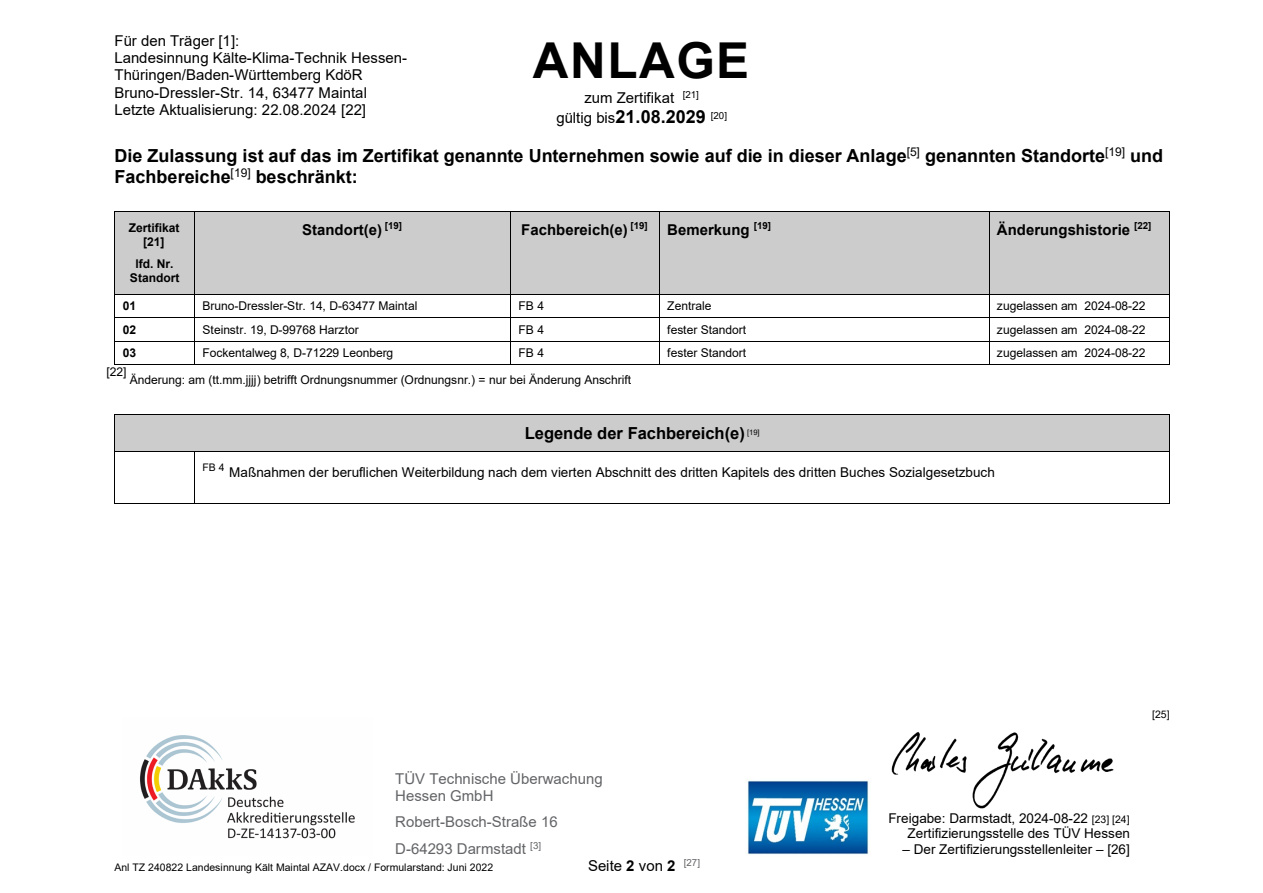
<style>
.page{position:relative;width:1263px;height:893px;background:#fff}
.page>*{position:absolute;margin:0;border:0;box-sizing:border-box;transform-origin:0 0}
.t1{font:700 49.5px "Arial";letter-spacing:.03em;color:#000}
.t2{font:700 18px/38.7px "Arial";color:#000;text-align:center}
.t3{font:700 16.5px "Arial";color:#000}
.t4{font:15px/17.2px "Arial";color:#000}
.t5{font:15px/17.2px "Arial";color:#636467}
.t6{font:700 15px "Arial";letter-spacing:.005em;color:#000}
.t7{font:13.5px/15.5px "Arial";letter-spacing:.005em;color:#000;text-align:right}
.t8{font:12px "Arial";letter-spacing:-.005em;color:#000}
.t9{font:700 12px/13.8px "Arial";letter-spacing:-.005em;color:#000;text-align:center}
.t10{font:10.5px "Arial";letter-spacing:-.005em;color:#000}
.s1{font-weight:400;font-size:15px}
.s2{font-size:10.5px}
.s3{font-weight:700}
</style>
<div class="page">
<img style="left:140px;top:735px;width:215px;height:104px">
<img style="left:747px;top:780px;width:122px;height:75px">
<img style="left:891px;top:732px;width:223px;height:77px">
<div style="left:115px;top:212px;width:79px;height:82px;background:#ccc"></div>
<div style="left:195px;top:212px;width:315px;height:82px;background:#ccc"></div>
<div style="left:511px;top:212px;width:148px;height:82px;background:#ccc"></div>
<div style="left:660px;top:212px;width:328px;height:82px;background:#ccc"></div>
<div style="left:989px;top:212px;width:180px;height:82px;background:#ccc"></div>
<hr style="left:115px;top:211px;width:79px;height:1px;background:#000">
<hr style="left:195px;top:211px;width:315px;height:1px;background:#000">
<hr style="left:511px;top:211px;width:148px;height:1px;background:#000">
<hr style="left:660px;top:211px;width:329px;height:1px;background:#000">
<hr style="left:989px;top:211px;width:180px;height:1px;background:#000">
<hr style="left:114px;top:212px;width:1px;height:82px;background:#000">
<hr style="left:194px;top:212px;width:1px;height:82px;background:#000">
<hr style="left:510px;top:212px;width:1px;height:82px;background:#000">
<hr style="left:659px;top:212px;width:1px;height:82px;background:#000">
<hr style="left:989px;top:212px;width:1px;height:82px;background:#000">
<hr style="left:1169px;top:212px;width:1px;height:82px;background:#000">
<hr style="left:115px;top:294px;width:79px;height:1px;background:#000">
<hr style="left:195px;top:294px;width:315px;height:1px;background:#000">
<hr style="left:511px;top:294px;width:148px;height:1px;background:#000">
<hr style="left:660px;top:294px;width:329px;height:1px;background:#000">
<hr style="left:989px;top:294px;width:180px;height:1px;background:#000">
<hr style="left:115px;top:317px;width:79px;height:1px;background:#000">
<hr style="left:195px;top:317px;width:315px;height:1px;background:#000">
<hr style="left:511px;top:317px;width:148px;height:1px;background:#000">
<hr style="left:660px;top:317px;width:329px;height:1px;background:#000">
<hr style="left:989px;top:317px;width:180px;height:1px;background:#000">
<hr style="left:115px;top:341px;width:79px;height:1px;background:#000">
<hr style="left:195px;top:341px;width:315px;height:1px;background:#000">
<hr style="left:511px;top:341px;width:148px;height:1px;background:#000">
<hr style="left:660px;top:341px;width:329px;height:1px;background:#000">
<hr style="left:989px;top:341px;width:180px;height:1px;background:#000">
<svg style="left:114px;top:294px;width:1px;height:71px"></svg>
<hr style="left:115px;top:364px;width:79px;height:1px;background:#000">
<svg style="left:194px;top:294px;width:1px;height:71px"></svg>
<hr style="left:195px;top:364px;width:315px;height:1px;background:#000">
<svg style="left:510px;top:294px;width:1px;height:71px"></svg>
<hr style="left:511px;top:364px;width:148px;height:1px;background:#000">
<svg style="left:659px;top:294px;width:1px;height:71px"></svg>
<hr style="left:660px;top:364px;width:329px;height:1px;background:#000">
<svg style="left:989px;top:295px;width:1px;height:69px"></svg>
<hr style="left:989px;top:364px;width:180px;height:1px;background:#000">
<svg style="left:1169px;top:294px;width:1px;height:71px"></svg>
<div style="left:123px;top:415px;width:1038px;height:37px;background:#ccc"></div>
<hr style="left:115px;top:414px;width:1054px;height:1px;background:#000">
<hr style="left:114px;top:415px;width:1px;height:37px;background:#000">
<hr style="left:1169px;top:415px;width:1px;height:37px;background:#000">
<hr style="left:115px;top:452px;width:79px;height:1px;background:#000">
<hr style="left:195px;top:452px;width:974px;height:1px;background:#000">
<hr style="left:114px;top:452px;width:1px;height:51px;background:#000">
<hr style="left:115px;top:503px;width:79px;height:1px;background:#000">
<hr style="left:194px;top:452px;width:1px;height:51px;background:#000">
<hr style="left:195px;top:503px;width:974px;height:1px;background:#000">
<hr style="left:1169px;top:452px;width:1px;height:51px;background:#000">
<p class="t4" style="left:114px;top:32px;width:294px">Für den Träger [1]:<br>Landesinnung Kälte-Klima-Technik Hessen-Thüringen/Baden-Württemberg KdöR Bruno-Dressler-Str. 14, 63477 Maintal Letzte Aktualisierung: 22.08.2024 [22]</p>
<h1 class="t1" style="left:533px;top:26px;width:218px">ANLAGE</h1>
<p class="t4" style="left:584px;top:89px;width:116px">zum Zertifikat <sup>[21]</sup></p>
<h2 class="t2" style="left:114px;top:98px;width:1050px"><span class="s1">gültig bis</span>21.08.2029 <sup>[20]<br></sup>Die Zulassung ist auf das im Zertifikat genannte Unternehmen sowie auf die in dieser Anlage<sup>[5]</sup> genannten Standorte<sup>[19]</sup> und</h2>
<h2 class="t2" style="left:114px;top:157px;width:245px">Fachbereiche<sup>[19]</sup> beschränkt:</h2>
<p class="t9" style="left:129px;top:221px;width:52px">Zertifikat [21]</p>
<p class="t9" style="left:130px;top:257px;width:51px">lfd. Nr.<br>Standort</p>
<p class="t6" style="left:302px;top:219px;width:101px">Standort(e) <sup>[19]</sup></p>
<p class="t6" style="left:521px;top:219px;width:128px">Fachbereich(e) <sup>[19]</sup></p>
<p class="t6" style="left:667px;top:219px;width:105px">Bemerkung <sup>[19]</sup></p>
<p class="t6" style="left:997px;top:219px;width:156px">Änderungshistorie <sup>[22]</sup></p>
<p class="t9" style="left:123px;top:299px;width:15px">01</p>
<p class="t8" style="left:202px;top:298px;width:216px">Bruno-Dressler-Str. 14, D-63477 Maintal</p>
<p class="t8" style="left:518px;top:298px;width:27px">FB 4</p>
<p class="t8" style="left:667px;top:298px;width:46px">Zentrale</p>
<p class="t8" style="left:997px;top:298px;width:150px">zugelassen am 2024-08-22</p>
<p class="t9" style="left:123px;top:323px;width:15px">02</p>
<p class="t8" style="left:202px;top:321px;width:158px">Steinstr. 19, D-99768 Harztor</p>
<p class="t8" style="left:518px;top:321px;width:27px">FB 4</p>
<p class="t8" style="left:667px;top:321px;width:80px">fester Standort</p>
<p class="t8" style="left:997px;top:321px;width:150px">zugelassen am 2024-08-22</p>
<p class="t9" style="left:123px;top:346px;width:15px">03</p>
<p class="t8" style="left:202px;top:345px;width:192px">Fockentalweg 8, D-71229 Leonberg</p>
<p class="t8" style="left:518px;top:345px;width:27px">FB 4</p>
<p class="t8" style="left:667px;top:345px;width:80px">fester Standort</p>
<p class="t8" style="left:997px;top:345px;width:150px">zugelassen am 2024-08-22</p>
<p class="t8" style="left:106px;top:364px;width:22px">[22]</p>
<p class="t8" style="left:130px;top:371px;width:503px">Änderung: am (tt.mm.jjjj) betrifft Ordnungsnummer (Ordnungsnr.) = nur bei Änderung Anschrift</p>
<p class="t3" style="left:525px;top:422px;width:236px">Legende der Fachbereich(e) <sup>[19]</sup></p>
<p class="t7" style="left:203px;top:464px;width:794px"><sup>FB</sup> <sup>4</sup> Maßnahmen der beruflichen Weiterbildung nach dem vierten Abschnitt des dritten Kapitels des dritten Buches Sozialgesetzbuch</p>
<p class="t5" style="left:395px;top:770px;width:209px">TÜV Technische Überwachung<br>Hessen GmbH</p>
<p class="t5" style="left:395px;top:809px;width:164px;line-height:26.1px">Robert-Bosch-Straße 16<br>D-64293 Darmstadt <sup>[3]</sup></p>
<p class="t7" style="left:888px;top:810px;width:243px">Freigabe: Darmstadt, 2024-08-22 <span class="s2">[23] [24]<br></span>Zertifizierungsstelle des TÜV Hessen</p>
<p class="t7" style="left:902px;top:841px;width:229px">– Der Zertifizierungsstellenleiter – [26]</p>
<p class="t10" style="left:114px;top:860px;width:380px">Anl TZ 240822 Landesinnung Kält Maintal AZAV.docx / Formularstand: Juni 2022</p>
<p class="t4" style="left:588px;top:857px;width:113px">Seite <span class="s3">2</span> von <span class="s3">2</span> <sup>[27]</sup></p>
<p class="t10" style="left:1152px;top:707px;width:19px">[25]</p>
</div>
